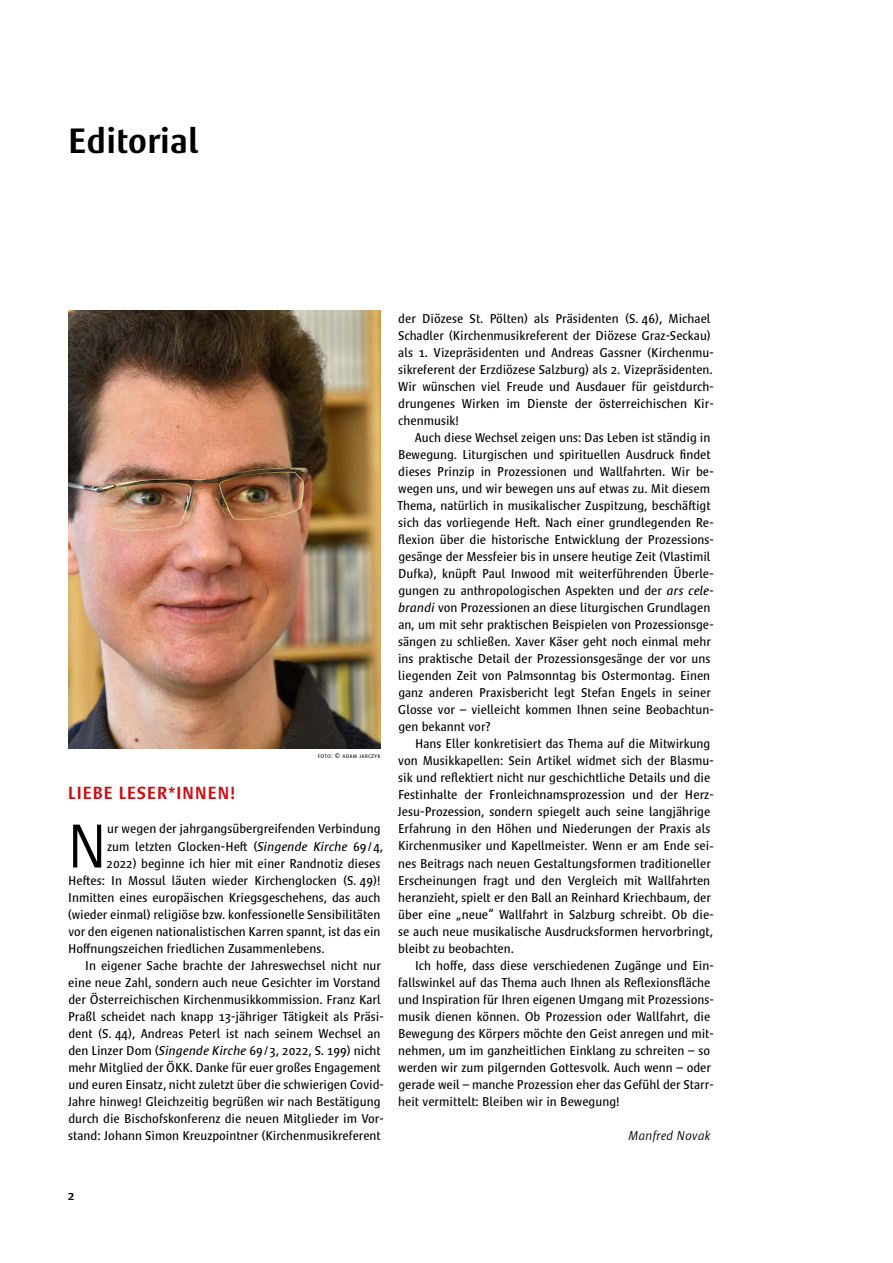
<style>
.page{position:relative;width:893px;height:1263px;background:#fff}
.page>*{position:absolute;margin:0;border:0;box-sizing:border-box;transform-origin:0 0}
.t1{font:300 63px "Satero Sans LT Pro";color:#000}
.t2{font:500 36px "Satero Sans LT Pro";color:#000}
.t3{font:500 18px "Satero Sans LT Pro";letter-spacing:.03em;color:#cd1013}
.t4{font:13.05px/17px "Satero Sans LT Pro";color:#000}
.t5{font:italic 300 13.05px "Satero Sans LT Pro";letter-spacing:.01em;color:#000}
.t6{font:500 13.05px "Satero Sans LT Pro";color:#000}
.t7{font:300 6.75px "Satero Sans LT Pro";letter-spacing:.03em;color:#000}
.s1{font-style:italic}
</style>
<div class="page">
<img style="left:68px;top:310px;width:313px;height:438px">
<h2 class="t2" style="left:68px;top:120px;width:133px">Editorial</h2>
<p class="t7" style="left:318px;top:751px;width:64px">Foto: © Adam Jarczyk</p>
<h3 class="t3" style="left:68px;top:783px;width:169px">LIEBE LESER*INNEN!</h3>
<h1 class="t1" style="left:67px;top:810px;width:41px">N</h1>
<p class="t4" style="left:107px;top:820px;width:275px">ur wegen der jahrgangsübergreifenden Verbindung</p>
<p class="t4" style="left:107px;top:837px;width:277px">zum letzten Glocken-Heft (<span class="s1">Singende Kirche</span> 69/ 4,</p>
<p class="t4" style="left:107px;top:854px;width:275px">2022) beginne ich hier mit einer Randnotiz dieses</p>
<p class="t4" style="left:68px;top:871px;width:314px">Heftes: In Mossul läuten wieder Kirchenglocken (S. 49)!</p>
<p class="t4" style="left:68px;top:888px;width:314px">Inmitten eines europäischen Kriegsgeschehens, das auch</p>
<p class="t4" style="left:68px;top:906px;width:314px">(wieder einmal) religiöse bzw. konfessionelle Sensibilitäten</p>
<p class="t4" style="left:68px;top:923px;width:314px">vor den eigenen nationalistischen Karren spannt, ist das ein</p>
<p class="t4" style="left:68px;top:940px;width:258px">Hoffnungszeichen friedlichen Zusammenlebens.</p>
<p class="t4" style="left:85px;top:957px;width:297px">In eigener Sache brachte der Jahreswechsel nicht nur</p>
<p class="t4" style="left:68px;top:974px;width:314px">eine neue Zahl, sondern auch neue Gesichter im Vorstand</p>
<p class="t4" style="left:68px;top:991px;width:314px">der Österreichischen Kirchenmusikkommission. Franz Karl</p>
<p class="t4" style="left:68px;top:1008px;width:317px">Praßl scheidet nach knapp 13-jähriger Tätigkeit als Präsi-</p>
<p class="t4" style="left:68px;top:1025px;width:313px">dent (S. 44), Andreas Peterl ist nach seinem Wechsel an</p>
<p class="t4" style="left:68px;top:1042px;width:314px">den Linzer Dom (<span class="s1">Singende Kirche</span> 69/ 3, 2022, S. 199) nicht</p>
<p class="t4" style="left:68px;top:1059px;width:314px">mehr Mitglied der ÖKK. Danke für euer großes Engagement</p>
<p class="t4" style="left:68px;top:1076px;width:317px">und euren Einsatz, nicht zuletzt über die schwierigen Covid-</p>
<p class="t4" style="left:68px;top:1093px;width:314px">Jahre hinweg! Gleichzeitig begrüßen wir nach Bestätigung</p>
<p class="t4" style="left:68px;top:1110px;width:317px">durch die Bischofskonferenz die neuen Mitglieder im Vor-</p>
<p class="t4" style="left:68px;top:1127px;width:314px">stand: Johann Simon Kreuzpointner (Kirchenmusikreferent</p>
<p class="t4" style="left:398px;top:310px;width:317px">der Diözese St. Pölten) als Präsidenten (S. 46), Michael Schadler (Kirchenmusikreferent der Diözese Graz-Seckau) als 1. Vizepräsidenten und Andreas Gassner (Kirchenmu&shy;sikreferent der Erzdiözese Salzburg) als 2. Vizepräsidenten.<br>Wir wünschen viel Freude und Ausdauer für geistdurch&shy;drungenes Wirken im Dienste der österreichischen Kir&shy;chenmusik!</p>
<p class="t4" style="left:397px;top:429px;width:318px;text-indent:17px">Auch diese Wechsel zeigen uns: Das Leben ist ständig in Bewegung. Liturgischen und spirituellen Ausdruck findet dieses Prinzip in Prozessionen und Wallfahrten. Wir be&shy;wegen uns, und wir bewegen uns auf etwas zu. Mit diesem Thema, natürlich in musikalischer Zuspitzung, beschäftigt sich das vorliegende Heft. Nach einer grundlegenden Re&shy;flexion über die historische Entwicklung der Prozessions&shy;gesänge der Messfeier bis in unsere heutige Zeit (Vlastimil Dufka), knüpft Paul Inwood mit weiterführenden Überle&shy;gungen zu anthropologischen Aspekten und der <span class="s1">ars cele&shy;brandi</span> von Prozessionen an diese liturgischen Grundlagen an, um mit sehr praktischen Beispielen von Prozessionsge&shy;sängen zu schließen. Xaver Käser geht noch einmal mehr ins praktische Detail der Prozessionsgesänge der vor uns liegenden Zeit von Palmsonntag bis Ostermontag. Einen ganz anderen Praxisbericht legt Stefan Engels in seiner Glosse vor – vielleicht kommen Ihnen seine Beobachtun&shy;gen bekannt vor?</p>
<p class="t4" style="left:398px;top:735px;width:318px;text-indent:17px">Hans Eller konkretisiert das Thema auf die Mitwirkung von Musikkapellen: Sein Artikel widmet sich der Blasmu&shy;sik und reflektiert nicht nur geschichtliche Details und die Festinhalte der Fronleichnamsprozession und der Herz-Jesu-Prozession, sondern spiegelt auch seine langjährige Erfahrung in den Höhen und Niederungen der Praxis als Kirchenmusiker und Kapellmeister. Wenn er am Ende sei&shy;nes Beitrags nach neuen Gestaltungsformen traditioneller Erscheinungen fragt und den Vergleich mit Wallfahrten heranzieht, spielt er den Ball an Reinhard Kriechbaum, der über eine „neue“ Wallfahrt in Salzburg schreibt. Ob die&shy;se auch neue musikalische Ausdrucksformen hervorbringt, bleibt zu beobachten.</p>
<p class="t4" style="left:398px;top:957px;width:317px;text-indent:17px">Ich hoffe, dass diese verschiedenen Zugänge und Ein&shy;fallswinkel auf das Thema auch Ihnen als Reflexionsfläche und Inspiration für Ihren eigenen Umgang mit Prozessions&shy;musik dienen können. Ob Prozession oder Wallfahrt, die Bewegung des Körpers möchte den Geist anregen und mit&shy;nehmen, um im ganzheitlichen Einklang zu schreiten – so werden wir zum pilgernden Gottesvolk. Auch wenn – oder gerade weil – manche Prozession eher das Gefühl der Starr&shy;heit vermittelt: Bleiben wir in Bewegung!</p>
<p class="t5" style="left:628px;top:1128px;width:84px">Manfred Novak</p>
<p class="t6" style="left:68px;top:1188px;width:8px">2</p>
</div>
